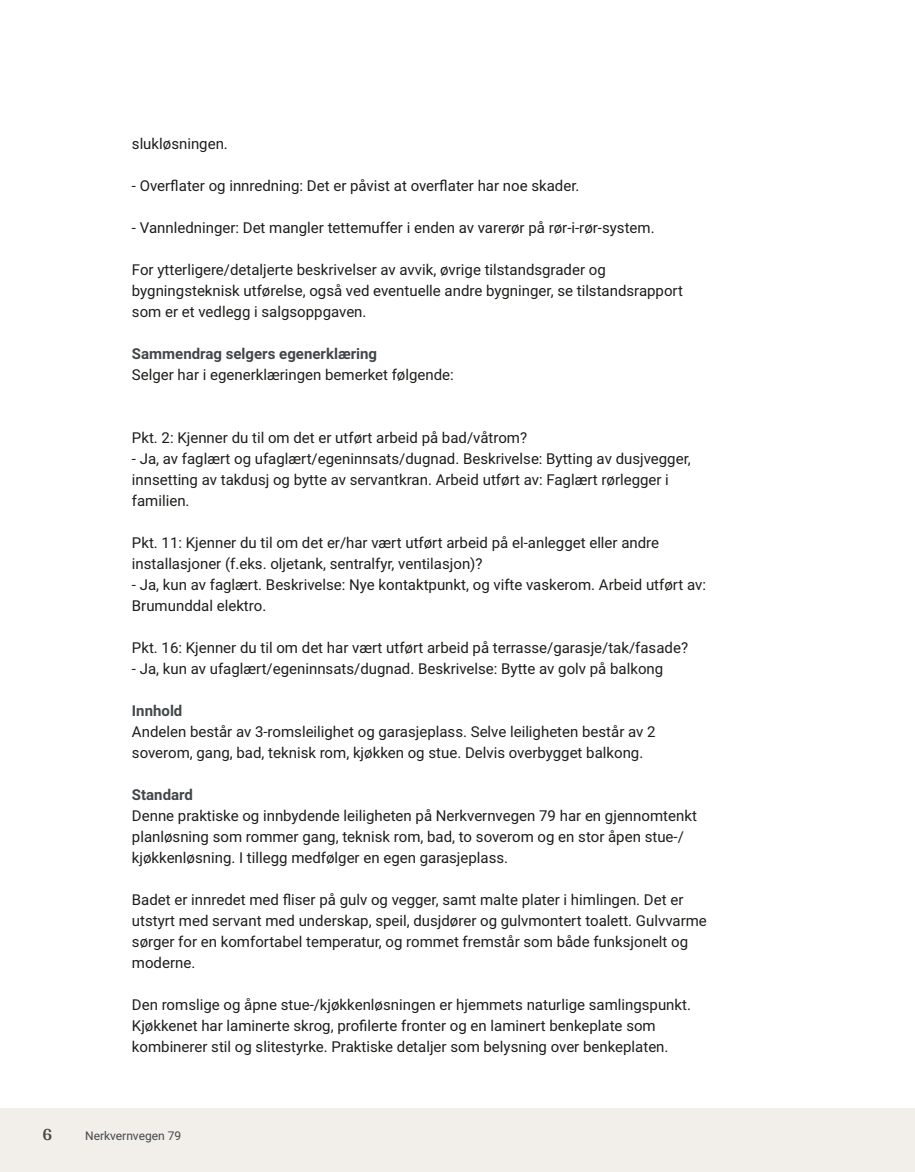
<style>
.page{position:relative;width:915px;height:1172px;background:#fff}
.page>*{position:absolute;margin:0;border:0;box-sizing:border-box;transform-origin:0 0}
.t1{font:700 18px "Arya";color:#414749}
.t2{font:15px/21px "Roboto Vitec";color:#1d1d1b}
.t3{font:700 15px "Roboto Vitec";color:#414749}
.t4{font:12px "Roboto Vitec";color:#414749}
</style>
<div class="page">
<div style="left:0;top:1108px;width:914px;height:64px;background:#f2eeea"></div>
<p class="t2" style="left:132px;top:132px;width:97px">slukløsningen.</p>
<p class="t2" style="left:132px;top:174px;width:449px">‑ Overflater og innredning: Det er påvist at overflater har noe skader.</p>
<p class="t2" style="left:132px;top:216px;width:524px">‑ Vannledninger: Det mangler tettemuffer i enden av varerør på rør‑i‑rør‑system.</p>
<p class="t2" style="left:132px;top:258px;width:552px">For ytterligere/detaljerte beskrivelser av avvik, øvrige tilstandsgrader og bygningsteknisk utførelse, også ved eventuelle andre bygninger, se tilstandsrapport som er et vedlegg i salgsoppgaven.</p>
<p class="t3" style="left:132px;top:343px;width:247px">Sammendrag selgers egenerklæring</p>
<p class="t2" style="left:132px;top:363px;width:323px">Selger har i egenerklæringen bemerket følgende:</p>
<p class="t2" style="left:132px;top:426px;width:560px">Pkt. 2: Kjenner du til om det er utført arbeid på bad/våtrom?<br>‑ Ja, av faglært og ufaglært/egeninnsats/dugnad. Beskrivelse: Bytting av dusjvegger, innsetting av takdusj og bytte av servantkran. Arbeid utført av: Faglært rørlegger i familien.</p>
<p class="t2" style="left:132px;top:531px;width:575px">Pkt. 11: Kjenner du til om det er/har vært utført arbeid på el‑anlegget eller andre installasjoner (f.eks. oljetank, sentralfyr, ventilasjon)?<br>‑ Ja, kun av faglært. Beskrivelse: Nye kontaktpunkt, og vifte vaskerom. Arbeid utført av:<br>Brumunddal elektro.</p>
<p class="t2" style="left:132px;top:636px;width:557px">Pkt. 16: Kjenner du til om det har vært utført arbeid på terrasse/garasje/tak/fasade? ‑ Ja, kun av ufaglært/egeninnsats/dugnad. Beskrivelse: Bytte av golv på balkong</p>
<p class="t3" style="left:132px;top:700px;width:52px">Innhold</p>
<p class="t2" style="left:132px;top:720px;width:525px">Andelen består av 3‑romsleilighet og garasjeplass. Selve leiligheten består av 2 soverom, gang, bad, teknisk rom, kjøkken og stue. Delvis overbygget balkong.</p>
<p class="t3" style="left:132px;top:784px;width:63px">Standard</p>
<p class="t2" style="left:132px;top:804px;width:566px">Denne praktiske og innbydende leiligheten på Nerkvernvegen 79 har en gjennomtenkt planløsning som rommer gang, teknisk rom, bad, to soverom og en stor åpen stue‑/ kjøkkenløsning. I tillegg medfølger en egen garasjeplass.</p>
<p class="t2" style="left:132px;top:888px;width:576px">Badet er innredet med fliser på gulv og vegger, samt malte plater i himlingen. Det er utstyrt med servant med underskap, speil, dusjdører og gulvmontert toalett. Gulvvarme sørger for en komfortabel temperatur, og rommet fremstår som både funksjonelt og moderne.</p>
<p class="t2" style="left:132px;top:993px;width:560px">Den romslige og åpne stue‑/kjøkkenløsningen er hjemmets naturlige samlingspunkt.<br>Kjøkkenet har laminerte skrog, profilerte fronter og en laminert benkeplate som kombinerer stil og slitestyrke. Praktiske detaljer som belysning over benkeplaten.</p>
<p class="t1" style="left:43px;top:1123px;width:11px">6</p>
<p class="t4" style="left:85px;top:1127px;width:98px">Nerkvernvegen 79</p>
</div>
